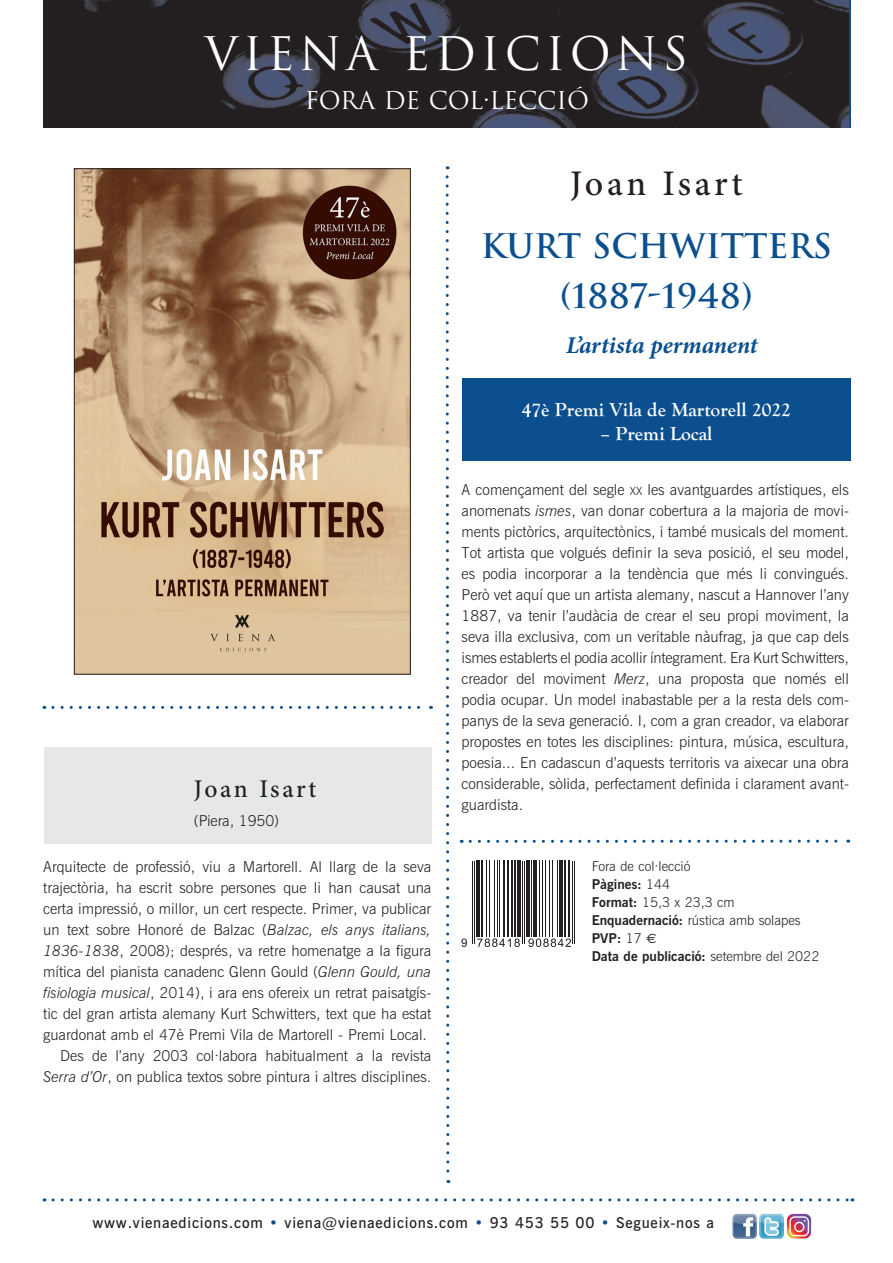
<style>
.page{position:relative;width:893px;height:1263px;background:#fff}
.page>*{position:absolute;margin:0;border:0;box-sizing:border-box;transform-origin:0 0}
.t1{font:45px "Trajan";letter-spacing:.1em;color:#fff}
.t2{font:500 36px "Minion Pro";letter-spacing:.09em;color:#231f20}
.t3{font:700 33px "Trajan";color:#0b4f8e}
.t4{font:500 25.5px "Minion Pro";letter-spacing:.09em;color:#231f20}
.t5{font:italic 700 24px "Minion Pro";color:#0b4f8e}
.t6{font:24px "Trajan";color:#fff}
.t7{font:700 19.5px "Goudy Old Style T";color:#fff}
.t8{font:300 15px/21px "News Gothic BT";color:#231f20;text-align:justify}
.t9{font:600 15px "News Gothic BT";letter-spacing:.05em;color:#231f20}
.t10{font:300 13.5px "News Gothic BT";color:#231f20}
.t11{font:700 13.5px "News Gothic BT";color:#231f20}
.s1{font-style:italic}
.s2{font-size:11.25px}
.s3{font-weight:300}
.s4{font-weight:700}
.s5{font-family:"Euro Sans";font-weight:400}
.s6{color:#0b4f8e}
</style>
<div class="page">
<img style="left:76px;top:170px;width:333px;height:502px">
<svg style="left:445px;top:166px;width:6px;height:1017px"></svg>
<svg style="left:470px;top:840px;width:379px;height:3px"></svg>
<svg style="left:53px;top:706px;width:378px;height:3px"></svg>
<div style="left:462px;top:379px;width:388px;height:82px;background:#0b4f8e"></div>
<img style="left:44px;top:0;width:804px;height:128px">
<svg style="left:53px;top:1198px;width:800px;height:3px"></svg>
<div style="left:450px;top:861px;width:139px;height:95px;background:#fff"></div>
<svg style="left:477px;top:938px;width:43px;height:9px"></svg>
<svg style="left:528px;top:938px;width:43px;height:9px"></svg>
<svg style="left:461px;top:938px;width:6px;height:9px"></svg>
<hr style="left:472px;top:861px;width:1px;height:82px;background:#231f20">
<hr style="left:474px;top:861px;width:1px;height:82px;background:#231f20">
<hr style="left:476px;top:861px;width:3px;height:76px;background:#231f20">
<hr style="left:481px;top:861px;width:2px;height:76px;background:#231f20">
<hr style="left:486px;top:861px;width:1px;height:76px;background:#231f20">
<hr style="left:489px;top:861px;width:1px;height:76px;background:#231f20">
<hr style="left:494px;top:861px;width:1px;height:76px;background:#231f20">
<hr style="left:497px;top:861px;width:1px;height:76px;background:#231f20">
<hr style="left:499px;top:861px;width:1px;height:76px;background:#231f20">
<hr style="left:503px;top:861px;width:2px;height:76px;background:#231f20">
<hr style="left:507px;top:861px;width:2px;height:76px;background:#231f20">
<hr style="left:511px;top:861px;width:2px;height:76px;background:#231f20">
<hr style="left:514px;top:861px;width:2px;height:76px;background:#231f20">
<hr style="left:518px;top:861px;width:3px;height:76px;background:#231f20">
<hr style="left:522px;top:861px;width:1px;height:82px;background:#231f20">
<hr style="left:524px;top:861px;width:1px;height:82px;background:#231f20">
<hr style="left:526px;top:861px;width:3px;height:76px;background:#231f20">
<hr style="left:531px;top:861px;width:1px;height:76px;background:#231f20">
<hr style="left:534px;top:861px;width:3px;height:76px;background:#231f20">
<hr style="left:539px;top:861px;width:1px;height:76px;background:#231f20">
<hr style="left:542px;top:861px;width:1px;height:76px;background:#231f20">
<hr style="left:545px;top:861px;width:1px;height:76px;background:#231f20">
<hr style="left:549px;top:861px;width:1px;height:76px;background:#231f20">
<hr style="left:552px;top:861px;width:1px;height:76px;background:#231f20">
<hr style="left:557px;top:861px;width:1px;height:76px;background:#231f20">
<hr style="left:559px;top:861px;width:3px;height:76px;background:#231f20">
<hr style="left:564px;top:861px;width:2px;height:76px;background:#231f20">
<hr style="left:568px;top:861px;width:2px;height:76px;background:#231f20">
<hr style="left:572px;top:861px;width:1px;height:82px;background:#231f20">
<hr style="left:574px;top:861px;width:1px;height:82px;background:#231f20">
<img style="left:732px;top:1213px;width:80px;height:26px">
<div style="left:44px;top:747px;width:388px;height:96px;background:#e6e7e9"></div>
<p class="t1" style="left:205px;top:26px;width:485px">VIENA EDICIONS</p>
<p class="t6" style="left:305px;top:85px;width:286px">FORA DE COL·LECCIÓ</p>
<p class="t2" style="left:570px;top:160px;width:174px">Joan Isart</p>
<p class="t3" style="left:481px;top:225px;width:353px">KURT SCHWITTERS</p>
<p class="t3" style="left:560px;top:275px;width:194px">(1887-1948)</p>
<p class="t5" style="left:566px;top:329px;width:193px">L’artista permanent</p>
<p class="t4" style="left:194px;top:772px;width:124px">Joan Isart</p>
<p class="t8" style="left:194px;top:810px;width:87px">(Piera, 1950)</p>
<p class="t8" style="left:43px;top:855px;width:390px">Arquitecte de professió, viu a Martorell. Al llarg de la seva trajectòria, ha escrit sobre persones que li han causat una certa impressió, o millor, un cert respecte. Primer, va publicar un text sobre Honoré de Balzac (<span class="s1">Balzac, els anys italians, 1836-1838</span>, 2008); després, va retre homenatge a la figura mítica del pianista canadenc Glenn Gould (<span class="s1">Glenn Gould, una fisiologia musical</span>, 2014), i ara ens ofereix un retrat paisatgís&shy;tic del gran artista alemany Kurt Schwitters, text que ha estat guardonat amb el 47è Premi Vila de Martorell - Premi Local.</p>
<p class="t8" style="left:43px;top:1044px;width:390px;text-align:right">Des de l’any 2003 col·labora habitualment a la revista<br><span class="s1">Serra d’Or</span>, on publica textos sobre pintura i altres disciplines.</p>
<p class="t7" style="left:522px;top:399px;width:271px">47è Premi Vila de Martorell 2022</p>
<p class="t7" style="left:600px;top:423px;width:114px">– Premi Local</p>
<p class="t8" style="left:462px;top:479px;width:389px">A començament del segle <span class="s2">xx</span> les avantguardes artístiques, els anomenats <span class="s1">ismes</span>, van donar cobertura a la majoria de movi&shy;ments pictòrics, arquitectònics, i també musicals del moment.<br>Tot artista que volgués definir la seva posició, el seu model, es podia incorporar a la tendència que més li convingués.<br>Però vet aquí que un artista alemany, nascut a Hannover l’any 1887, va tenir l’audàcia de crear el seu propi moviment, la seva illa exclusiva, com un veritable nàufrag, ja que cap dels ismes establerts el podia acollir íntegrament. Era Kurt Schwitters, creador del moviment <span class="s1">Merz</span>, una proposta que només ell podia ocupar. Un model inabastable per a la resta dels com&shy;panys de la seva generació. I, com a gran creador, va elaborar propostes en totes les disciplines: pintura, música, escultura, poesia... En cadascun d’aquests territoris va aixecar una obra considerable, sòlida, perfectament definida i clarament avant&shy;guardista.</p>
<p class="t10" style="left:592px;top:858px;width:100px">Fora de col·lecció</p>
<p class="t11" style="left:592px;top:876px;width:80px">Pàgines: <span class="s3">144</span></p>
<p class="t10" style="left:592px;top:894px;width:144px"><span class="s4">Format:</span> 15,3 x 23,3 cm</p>
<p class="t10" style="left:592px;top:912px;width:210px"><span class="s4">Enquadernació:</span> rústica amb solapes</p>
<p class="t11" style="left:592px;top:930px;width:66px">PVP: <span class="s3">17</span> <span class="s5">€</span></p>
<p class="t11" style="left:592px;top:948px;width:229px">Data de publicació: <span class="s3">setembre del 2022</span></p>
<p class="t9" style="left:92px;top:1213px;width:623px">www.vienaedicions.com <span class="s6">•</span> viena@vienaedicions.com <span class="s6">•</span> 93 453 55 00 <span class="s6">•</span> Segueix-nos a</p>
</div>
